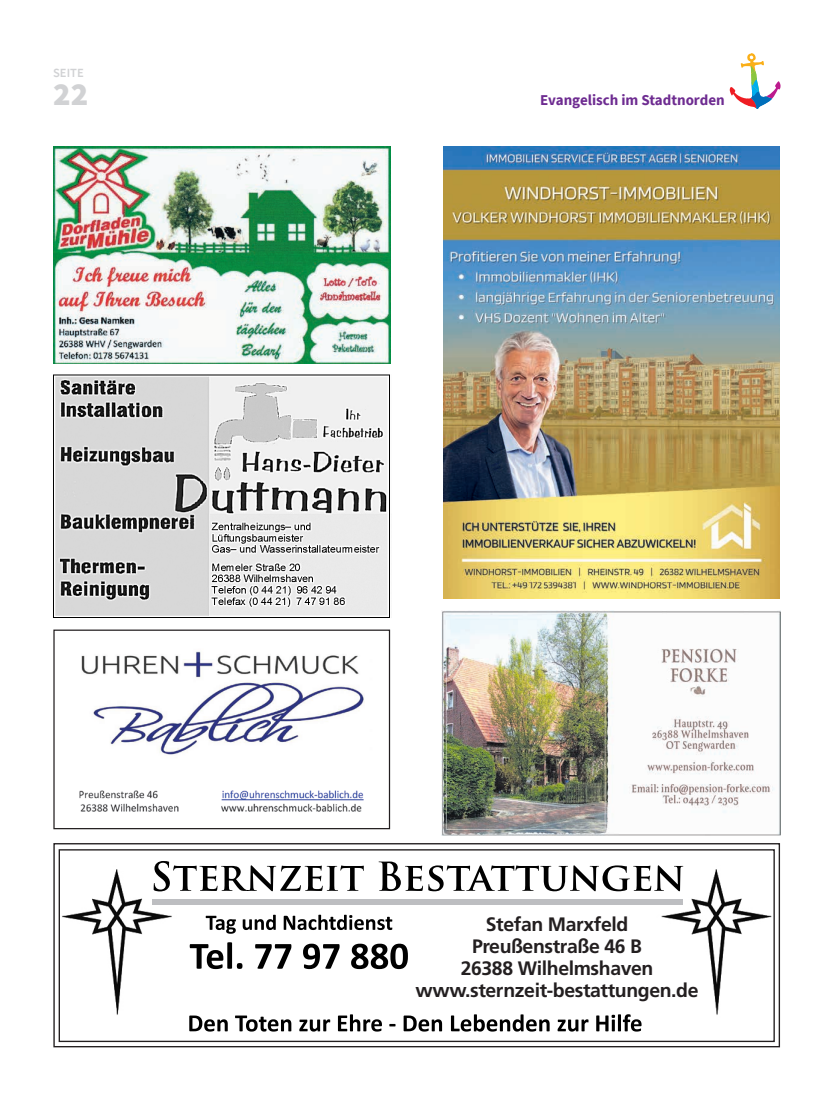
<style>
.page{position:relative;width:833px;height:1117px;background:#fff}
.page>*{position:absolute;margin:0;border:0;box-sizing:border-box;transform-origin:0 0}
.t1{font:900 32.5px "Source Sans Pro";color:#d1d2d4}
.t2{font:700 19.38px/22.2px "Frutiger";letter-spacing:-.02em;color:#231f20;text-align:center}
.t3{font:700 15px "Source Sans Pro";color:#6e2c91}
.t4{font:600 12.5px "Source Sans Pro";color:#d1d2d4}
</style>
<div class="page">
<svg style="left:729px;top:53px;width:52px;height:56px"></svg>
<img style="left:443px;top:146px;width:336px;height:452px">
<img style="left:53px;top:146px;width:337px;height:217px">
<img style="left:53px;top:375px;width:337px;height:243px">
<img style="left:62px;top:866px;width:710px;height:166px">
<img style="left:153px;top:861px;width:530px;height:30px">
<div style="left:152px;top:899px;width:530px;height:5px;background:#bdbec1"></div>
<img style="left:189px;top:913px;width:213px;height:56px">
<img style="left:189px;top:1013px;width:453px;height:18px">
<div style="left:53px;top:842px;width:727px;height:205px;border:1px solid #231f20"></div>
<div style="left:59px;top:849px;width:716px;height:192px;border:1px solid #231f20"></div>
<svg style="left:402px;top:906px;width:306px;height:102px"></svg>
<img style="left:79px;top:651px;width:286px;height:161px">
<div style="left:53px;top:629px;width:337px;height:200px;border:1px solid #231f20"></div>
<img style="left:441px;top:610px;width:339px;height:225px">
<p class="t4" style="left:53px;top:65px;width:32px">SEITE</p>
<h1 class="t1" style="left:53px;top:71px;width:37px">22</h1>
<p class="t3" style="left:540px;top:89px;width:186px">Evangelisch im Stadtnorden</p>
<p class="t2" style="left:415px;top:912px;width:284px">Stefan Marxfeld<br>Preußenstraße 46 B<br>26388 Wilhelmshaven www.sternzeit-bestattungen.de</p>
</div>
